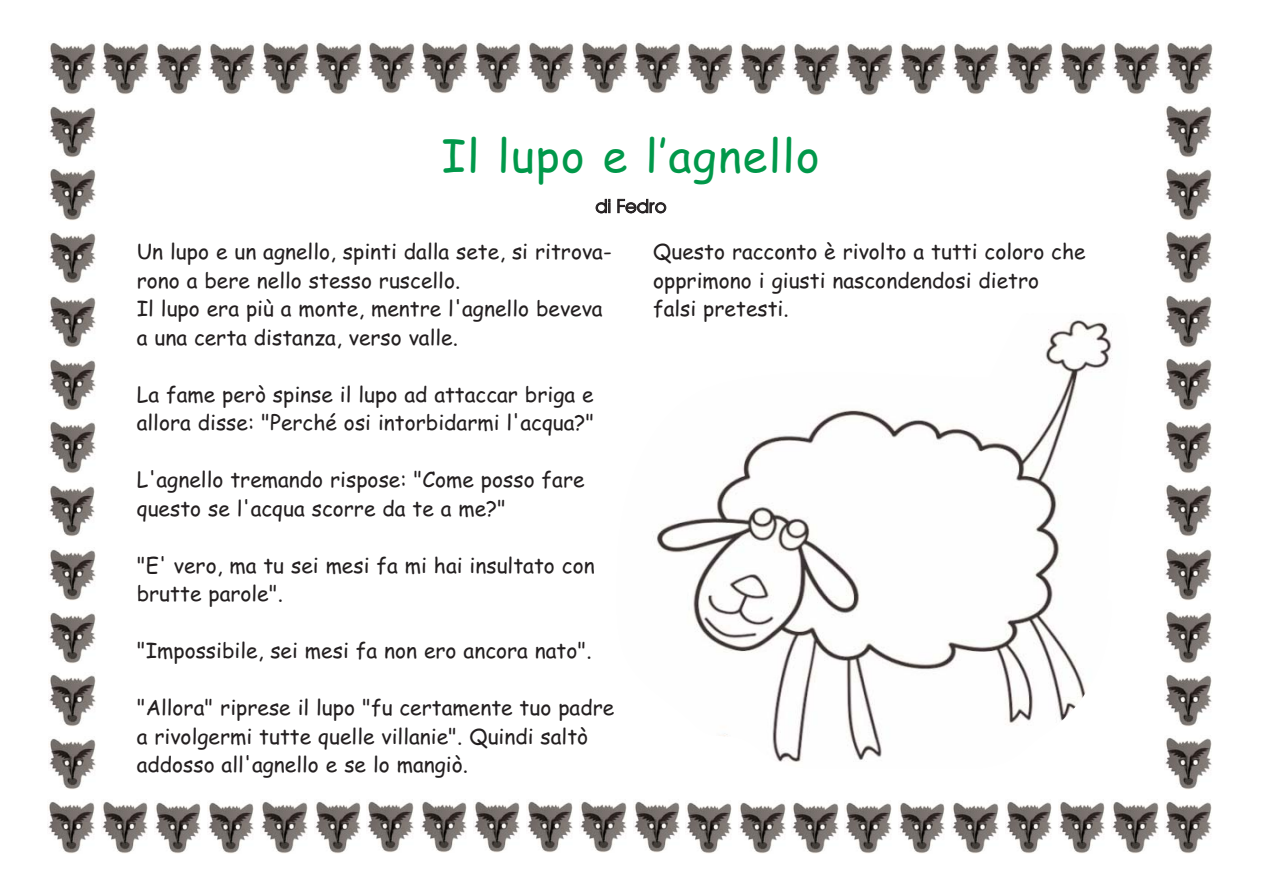
<style>
.page{position:relative;width:1263px;height:893px;background:#fff}
.page>*{position:absolute;margin:0;border:0;box-sizing:border-box;transform-origin:0 0}
.t1{font:45px "Comic Sans MS";letter-spacing:.03em;color:#00984a}
.t2{font:21px/28.5px "Comic Sans MS";color:#231f20}
.t3{font:18px "Avant Garde";letter-spacing:-.005em;color:#231f20}
</style>
<div class="page">
<img style="left:49px;top:43px;width:47px;height:52px">
<img style="left:102px;top:43px;width:47px;height:52px">
<img style="left:156px;top:43px;width:46px;height:52px">
<img style="left:209px;top:43px;width:46px;height:52px">
<img style="left:262px;top:43px;width:47px;height:52px">
<img style="left:315px;top:43px;width:47px;height:52px">
<img style="left:368px;top:42px;width:47px;height:52px">
<img style="left:421px;top:42px;width:47px;height:52px">
<img style="left:475px;top:42px;width:46px;height:52px">
<img style="left:528px;top:42px;width:46px;height:52px">
<img style="left:581px;top:42px;width:47px;height:52px">
<img style="left:634px;top:42px;width:47px;height:52px">
<img style="left:687px;top:43px;width:46px;height:52px">
<img style="left:740px;top:43px;width:46px;height:52px">
<img style="left:793px;top:44px;width:47px;height:51px">
<img style="left:846px;top:44px;width:47px;height:51px">
<img style="left:900px;top:43px;width:46px;height:52px">
<img style="left:953px;top:43px;width:46px;height:52px">
<img style="left:1006px;top:43px;width:47px;height:52px">
<img style="left:1060px;top:43px;width:46px;height:52px">
<img style="left:1113px;top:43px;width:47px;height:51px">
<img style="left:1166px;top:43px;width:47px;height:51px">
<img style="left:49px;top:106px;width:47px;height:52px">
<img style="left:49px;top:169px;width:47px;height:51px">
<img style="left:49px;top:232px;width:47px;height:52px">
<img style="left:49px;top:296px;width:47px;height:52px">
<img style="left:49px;top:359px;width:47px;height:52px">
<img style="left:49px;top:422px;width:47px;height:51px">
<img style="left:49px;top:485px;width:46px;height:52px">
<img style="left:49px;top:549px;width:47px;height:51px">
<img style="left:49px;top:612px;width:47px;height:52px">
<img style="left:49px;top:675px;width:47px;height:51px">
<img style="left:49px;top:738px;width:47px;height:52px">
<img style="left:48px;top:802px;width:47px;height:51px">
<img style="left:102px;top:802px;width:46px;height:51px">
<img style="left:155px;top:802px;width:46px;height:52px">
<img style="left:208px;top:802px;width:46px;height:52px">
<img style="left:261px;top:802px;width:47px;height:51px">
<img style="left:315px;top:802px;width:46px;height:51px">
<img style="left:367px;top:801px;width:47px;height:51px">
<img style="left:421px;top:801px;width:46px;height:51px">
<img style="left:474px;top:801px;width:46px;height:52px">
<img style="left:527px;top:801px;width:46px;height:52px">
<img style="left:580px;top:801px;width:47px;height:51px">
<img style="left:634px;top:801px;width:46px;height:51px">
<img style="left:686px;top:802px;width:46px;height:52px">
<img style="left:739px;top:802px;width:47px;height:52px">
<img style="left:792px;top:802px;width:47px;height:52px">
<img style="left:845px;top:802px;width:47px;height:52px">
<img style="left:899px;top:802px;width:46px;height:52px">
<img style="left:952px;top:802px;width:47px;height:52px">
<img style="left:1006px;top:802px;width:46px;height:51px">
<img style="left:1059px;top:802px;width:46px;height:51px">
<img style="left:1112px;top:802px;width:47px;height:51px">
<img style="left:1165px;top:802px;width:47px;height:51px">
<img style="left:1165px;top:106px;width:47px;height:51px">
<img style="left:1165px;top:169px;width:47px;height:51px">
<img style="left:1165px;top:232px;width:47px;height:51px">
<img style="left:1165px;top:296px;width:47px;height:51px">
<img style="left:1165px;top:359px;width:47px;height:51px">
<img style="left:1165px;top:422px;width:47px;height:51px">
<img style="left:1165px;top:485px;width:47px;height:51px">
<img style="left:1165px;top:549px;width:47px;height:51px">
<img style="left:1165px;top:612px;width:47px;height:51px">
<img style="left:1165px;top:675px;width:47px;height:51px">
<img style="left:1165px;top:738px;width:47px;height:51px">
<img style="left:657px;top:320px;width:455px;height:442px">
<h1 class="t1" style="left:441px;top:137px;width:380px">Il lupo e l’agnello</h1>
<p class="t3" style="left:595px;top:199px;width:73px">di Fedro</p>
<p class="t2" style="left:137px;top:240px;width:476px">Un lupo e un agnello, spinti dalla sete, si ritrova&shy;rono a bere nello stesso ruscello.<br>Il lupo era più a monte, mentre l'agnello beveva a una certa distanza, verso valle.</p>
<p class="t2" style="left:137px;top:382px;width:459px">La fame però spinse il lupo ad attaccar briga e allora disse: "Perché osi intorbidarmi l'acqua?"</p>
<p class="t2" style="left:137px;top:468px;width:449px">L'agnello tremando rispose: "Come posso fare questo se l'acqua scorre da te a me?"</p>
<p class="t2" style="left:137px;top:553px;width:459px">"E' vero, ma tu sei mesi fa mi hai insultato con brutte parole".</p>
<p class="t2" style="left:137px;top:639px;width:456px">"Impossibile, sei mesi fa non ero ancora nato".</p>
<p class="t2" style="left:137px;top:696px;width:479px">"Allora" riprese il lupo "fu certamente tuo padre a rivolgermi tutte quelle villanie". Quindi saltò addosso all'agnello e se lo mangiò.</p>
<p class="t2" style="left:653px;top:240px;width:434px">Questo racconto è rivolto a tutti coloro che opprimono i giusti nascondendosi dietro falsi pretesti.</p>
</div>
